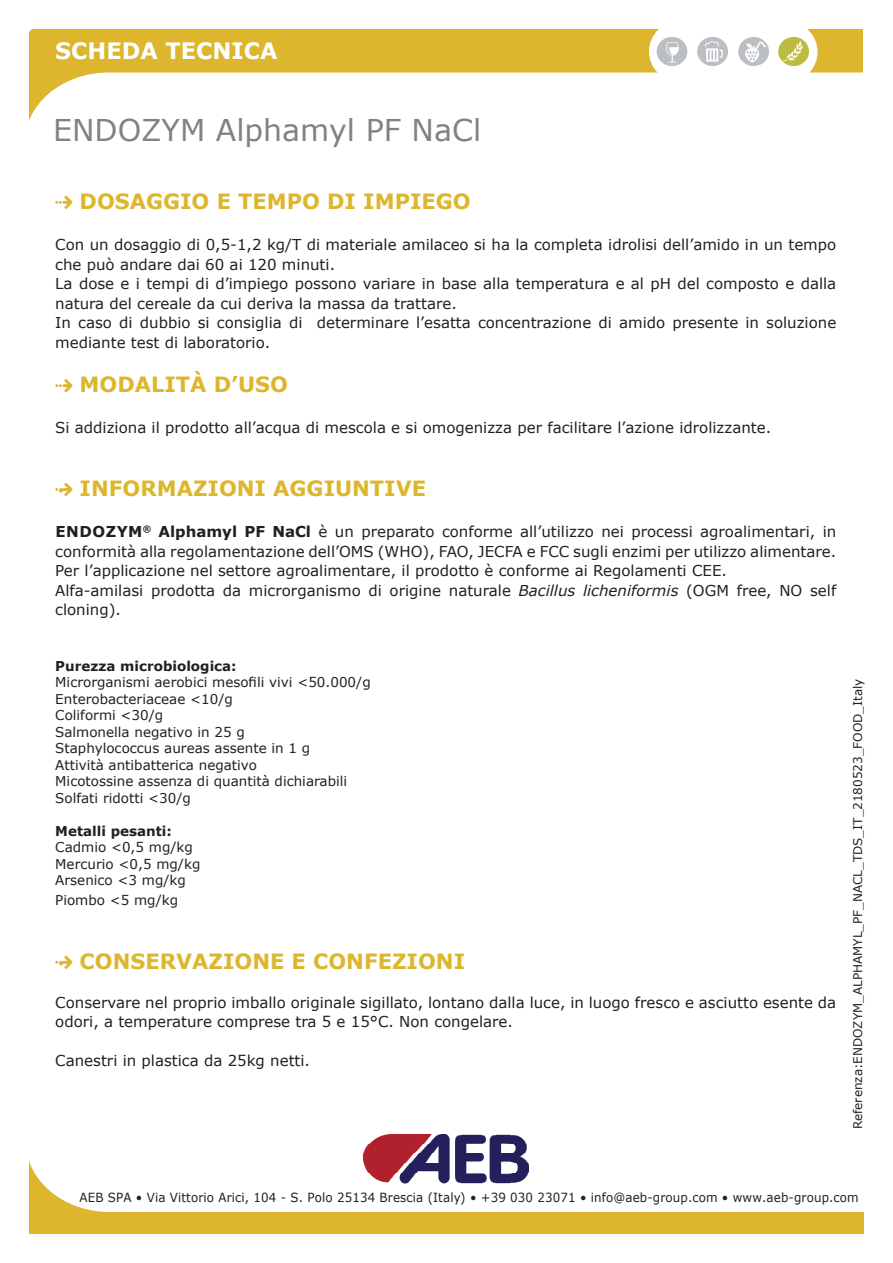
<style>
.page{position:relative;width:893px;height:1263px;background:#fff}
.page>*{position:absolute;margin:0;border:0;box-sizing:border-box;transform-origin:0 0}
.t1{font:30px "Verdana";color:#808285}
.t2{font:700 22.5px "Verdana";color:#fff}
.t3{font:700 21px "Verdana";color:#ddb62e}
.t4{font:15px/19.5px "Verdana";color:#231f20}
.t5{font:13.5px/16.5px "Verdana";color:#231f20}
.t6{font:700 13.5px "Verdana";color:#231f20}
.t7{font:12.6px "Verdana";letter-spacing:.01em;color:#231f20;scale:.94 1}
.t8{font:12px "Verdana";color:#231f20}
.s1{font-weight:700}
.s2{font-style:italic}
</style>
<div class="page">
<svg style="left:30px;top:1161px;width:834px;height:72px"></svg>
<svg style="left:29px;top:30px;width:834px;height:91px"></svg>
<img style="left:364px;top:1134px;width:164px;height:49px">
<div style="left:649px;top:21px;width:167px;height:61px;background:#fff;border-radius:30px"></div>
<div style="left:778px;top:37px;width:31px;height:29px;background:#bebb43;border-radius:50%"></div>
<svg style="left:783px;top:41px;width:20px;height:21px"></svg>
<div style="left:738px;top:37px;width:31px;height:29px;background:#bbbec2;border-radius:50%"></div>
<div style="left:657px;top:37px;width:30px;height:29px;background:#bbbec2;border-radius:50%"></div>
<div style="left:697px;top:37px;width:31px;height:29px;background:#bbbec2;border-radius:50%"></div>
<svg style="left:705px;top:41px;width:18px;height:21px"></svg>
<svg style="left:666px;top:42px;width:13px;height:20px"></svg>
<svg style="left:745px;top:42px;width:22px;height:21px"></svg>
<svg style="left:55px;top:196px;width:17px;height:13px"></svg>
<svg style="left:55px;top:379px;width:17px;height:13px"></svg>
<svg style="left:55px;top:483px;width:17px;height:13px"></svg>
<svg style="left:55px;top:956px;width:17px;height:13px"></svg>
<h2 class="t2" style="left:55px;top:35px;width:224px">SCHEDA TECNICA</h2>
<h1 class="t1" style="left:53px;top:110px;width:430px">ENDOZYM Alphamyl PF NaCl</h1>
<h3 class="t3" style="left:80px;top:186px;width:393px">DOSAGGIO E TEMPO DI IMPIEGO</h3>
<p class="t4" style="left:55px;top:235px;width:782px">Con un dosaggio di 0,5-1,2 kg/T di materiale amilaceo si ha la completa idrolisi dell’amido in un tempo che può andare dai 60 ai 120 minuti.<br>La dose e i tempi di d’impiego possono variare in base alla temperatura e al pH del composto e dalla natura del cereale da cui deriva la massa da trattare.<br>In caso di dubbio si consiglia di determinare l’esatta concentrazione di amido presente in soluzione mediante test di laboratorio.</p>
<h3 class="t3" style="left:80px;top:370px;width:210px">MODALITÀ D’USO</h3>
<p class="t4" style="left:55px;top:418px;width:717px">Si addiziona il prodotto all’acqua di mescola e si omogenizza per facilitare l’azione idrolizzante.</p>
<h3 class="t3" style="left:80px;top:473px;width:348px">INFORMAZIONI AGGIUNTIVE</h3>
<p class="t4" style="left:55px;top:522px;width:782px"><span class="s1">ENDOZYM</span><sup>®</sup> <span class="s1">Alphamyl PF NaCl</span> è un preparato conforme all’utilizzo nei processi agroalimentari, in conformità alla regolamentazione dell’OMS (WHO), FAO, JECFA e FCC sugli enzimi per utilizzo alimentare.<br>Per l’applicazione nel settore agroalimentare, il prodotto è conforme ai Regolamenti CEE.<br>Alfa-amilasi prodotta da microrganismo di origine naturale <span class="s2">Bacillus licheniformis</span> (OGM free, NO self cloning).</p>
<p class="t6" style="left:55px;top:656px;width:183px">Purezza microbiologica:</p>
<p class="t5" style="left:55px;top:674px;width:317px">Microrganismi aerobici mesofili vivi &lt;50.000/g<br>Enterobacteriaceae &lt;10/g<br>Coliformi &lt;30/g<br>Salmonella negativo in 25 g<br>Staphylococcus aureas assente in 1 g<br>Attività antibatterica negativo<br>Micotossine assenza di quantità dichiarabili<br>Solfati ridotti &lt;30/g</p>
<p class="t6" style="left:55px;top:821px;width:118px">Metalli pesanti:</p>
<p class="t5" style="left:55px;top:839px;width:147px">Cadmio &lt;0,5 mg/kg<br>Mercurio &lt;0,5 mg/kg<br>Arsenico &lt;3 mg/kg</p>
<p class="t5" style="left:55px;top:891px;width:124px">Piombo &lt;5 mg/kg</p>
<h3 class="t3" style="left:80px;top:946px;width:387px">CONSERVAZIONE E CONFEZIONI</h3>
<p class="t4" style="left:55px;top:992px;width:782px">Conservare nel proprio imballo originale sigillato, lontano dalla luce, in luogo fresco e asciutto esente da odori, a temperature comprese tra 5 e 15°C. Non congelare.</p>
<p class="t4" style="left:55px;top:1051px;width:256px">Canestri in plastica da 25kg netti.</p>
<p class="t8" style="left:850px;top:1129px;width:452px;rotate:-90deg">Referenza:ENDOZYM_ALPHAMYL_PF_NACL_TDS_IT_2180523_FOOD_Italy</p>
<p class="t7" style="left:80px;top:1189px;width:830px">AEB SPA • Via Vittorio Arici, 104 - S. Polo 25134 Brescia (Italy) • +39 030 23071 • info@aeb-group.com • www.aeb-group.com</p>
</div>
